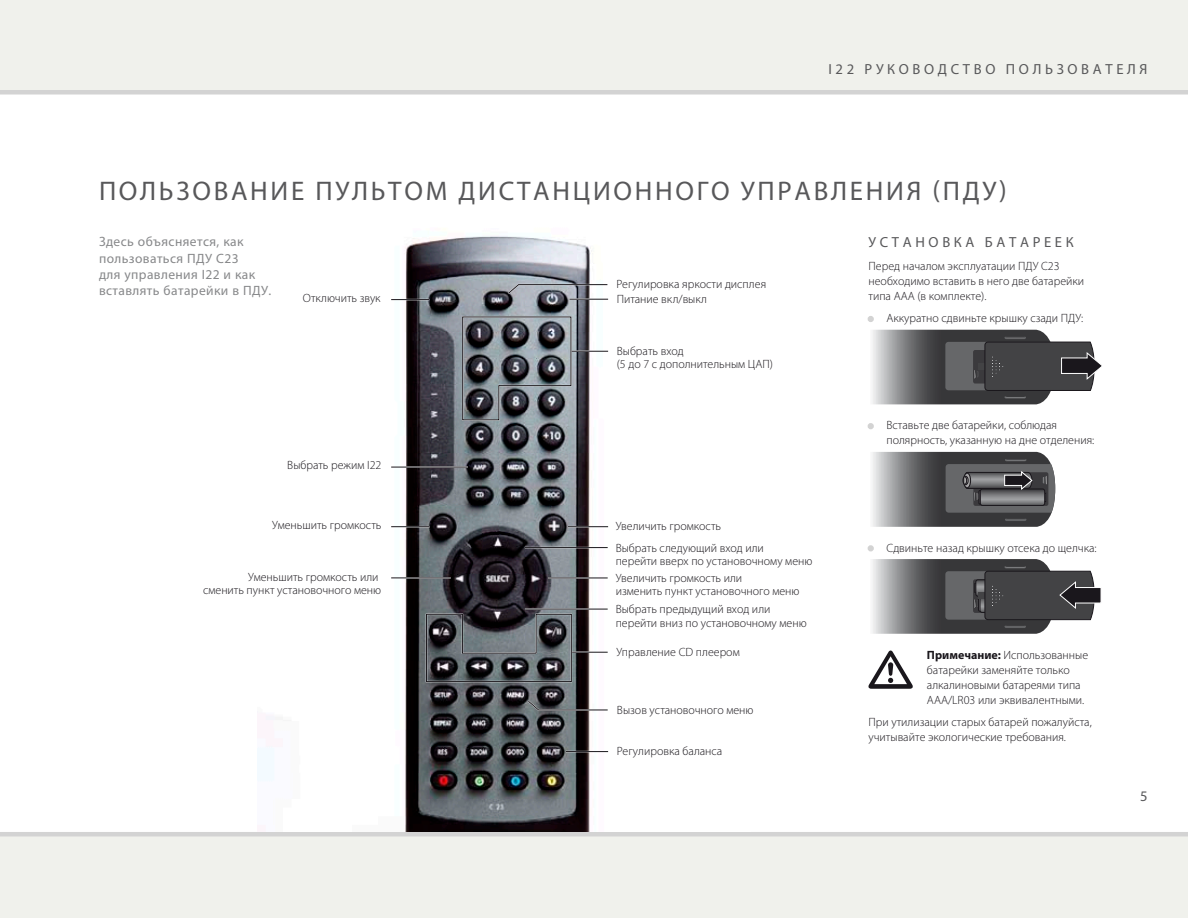
<style>
.page{position:relative;width:1188px;height:918px;background:#fff}
.page>*{position:absolute;margin:0;border:0;box-sizing:border-box;transform-origin:0 0}
.t1{font:27px "Myriad Pro";letter-spacing:.1em;color:#58585a}
.t2{font:14.7px "Myriad Pro";letter-spacing:.25em;color:#58585a}
.t3{font:13.5px/16.2px "Myriad Pro";letter-spacing:.03em;color:#87888a}
.t4{font:300 12px/15px "Myriad Pro";color:#1a171c}
.s1{font-size:18px;color:#d3d3d3}
.s2{font-weight:700}
</style>
<div class="page">
<div style="left:0;top:0;width:1188px;height:94px;background:#f0f1ec"></div>
<div style="left:0;top:832px;width:1188px;height:86px;background:#f0f1ec"></div>
<svg style="left:868px;top:316px;width:6px;height:6px"></svg>
<svg style="left:872px;top:330px;width:229px;height:74px"></svg>
<svg style="left:868px;top:423px;width:6px;height:6px"></svg>
<svg style="left:872px;top:452px;width:183px;height:75px"></svg>
<svg style="left:868px;top:545px;width:6px;height:6px"></svg>
<svg style="left:872px;top:559px;width:229px;height:75px"></svg>
<svg style="left:868px;top:651px;width:45px;height:38px"></svg>
<img style="left:258px;top:236px;width:351px;height:596px">
<hr style="left:391px;top:299px;width:38px;height:1px;background:#1a171c">
<hr style="left:391px;top:526px;width:39px;height:1px;background:#1a171c">
<hr style="left:569px;top:298px;width:39px;height:2px;background:#fff">
<hr style="left:569px;top:299px;width:39px;height:1px;background:#1a171c">
<hr style="left:571px;top:350px;width:37px;height:2px;background:#fff">
<hr style="left:571px;top:351px;width:37px;height:1px;background:#1a171c">
<hr style="left:568px;top:526px;width:40px;height:1px;background:#1a171c">
<svg style="left:526px;top:699px;width:83px;height:12px"></svg>
<hr style="left:548px;top:577px;width:60px;height:2px;background:#fff">
<hr style="left:548px;top:578px;width:60px;height:1px;background:#1a171c">
<hr style="left:571px;top:651px;width:37px;height:2px;background:#fff">
<hr style="left:571px;top:652px;width:37px;height:1px;background:#1a171c">
<hr style="left:525px;top:547px;width:83px;height:1px;background:#1a171c">
<hr style="left:525px;top:608px;width:83px;height:2px;background:#fff">
<hr style="left:525px;top:609px;width:83px;height:1px;background:#1a171c">
<hr style="left:566px;top:751px;width:42px;height:1px;background:#1a171c">
<hr style="left:391px;top:577px;width:60px;height:2px;background:#fff">
<hr style="left:391px;top:578px;width:60px;height:1px;background:#1a171c">
<svg style="left:506px;top:283px;width:103px;height:13px"></svg>
<hr style="left:391px;top:466px;width:77px;height:2px;background:#fff">
<hr style="left:391px;top:467px;width:77px;height:1px;background:#1a171c">
<svg style="left:461px;top:315px;width:111px;height:106px"></svg>
<svg style="left:425px;top:613px;width:148px;height:70px"></svg>
<p class="t2" style="left:828px;top:60px;width:321px">I22 РУКОВОДСТВО ПОЛЬЗОВАТЕЛЯ</p>
<h1 class="t1" style="left:99px;top:175px;width:909px">ПОЛЬЗОВАНИЕ ПУЛЬТОМ ДИСТАНЦИОННОГО УПРАВЛЕНИЯ (ПДУ)</h1>
<p class="t2" style="left:868px;top:233px;width:207px">УСТАНОВКА БАТАРЕЕК</p>
<p class="t4" style="left:868px;top:258px;width:217px">Перед началом эксплуатации ПДУ C23 необходимо вставить в него две батарейки типа ААА (в комплекте).</p>
<p class="t4" style="left:868px;top:311px;width:216px"><span class="s1">•</span> Аккуратно сдвиньте крышку сзади ПДУ:</p>
<p class="t3" style="left:99px;top:234px;width:174px">Здесь объясняется, как пользоваться ПДУ C23<br>для управления I22 и как вставлять батарейки в ПДУ.</p>
<p class="t4" style="left:617px;top:276px;width:151px">Регулировка яркости дисплея</p>
<p class="t4" style="left:303px;top:291px;width:79px">Отключить звук</p>
<p class="t4" style="left:617px;top:291px;width:92px">Питание вкл/выкл</p>
<p class="t4" style="left:287px;top:458px;width:96px">Выбрать режим I22</p>
<p class="t4" style="left:272px;top:517px;width:111px">Уменьшить громкость</p>
<p class="t4" style="left:203px;top:570px;width:180px;line-height:13.5px;text-align:right">Уменьшить громкость или<br>сменить пункт установочного меню</p>
<p class="t4" style="left:617px;top:344px;width:158px;line-height:13.5px">Выбрать вход<br>(5 до 7 с дополнительным ЦАП)</p>
<p class="t4" style="left:616px;top:518px;width:107px">Увеличить громкость</p>
<p class="t4" style="left:616px;top:541px;width:198px;line-height:13.5px">Выбрать следующий вход или<br>перейти вверх по установочному меню</p>
<p class="t4" style="left:616px;top:603px;width:193px;line-height:13.5px">Выбрать предыдущий вход или перейти вниз по установочному меню</p>
<p class="t4" style="left:616px;top:571px;width:185px;line-height:13.5px">Увеличить громкость или<br>изменить пункт установочного меню</p>
<p class="t4" style="left:616px;top:645px;width:125px">Управление CD плеером</p>
<p class="t4" style="left:617px;top:703px;width:138px">Вызов установочного меню</p>
<p class="t4" style="left:617px;top:744px;width:107px">Регулировка баланса</p>
<p class="t4" style="left:887px;top:418px;width:209px;text-indent:-18px"><span class="s1">•</span> Вставьте две батарейки, соблюдая полярность, указанную на дне отделения:</p>
<p class="t4" style="left:868px;top:540px;width:230px"><span class="s1">•</span> Сдвиньте назад крышку отсека до щелчка:</p>
<p class="t4" style="left:927px;top:647px;width:163px"><span class="s2">Примечание:</span> Использованные батарейки заменяйте только алкалиновыми батареями типа<br>AAA/LR03 или эквивалентными.</p>
<p class="t4" style="left:868px;top:715px;width:225px">При утилизации старых батарей пожалуйста, учитывайте экологические требования.</p>
<p class="t2" style="left:1140px;top:787px;width:9px">5</p>
</div>
